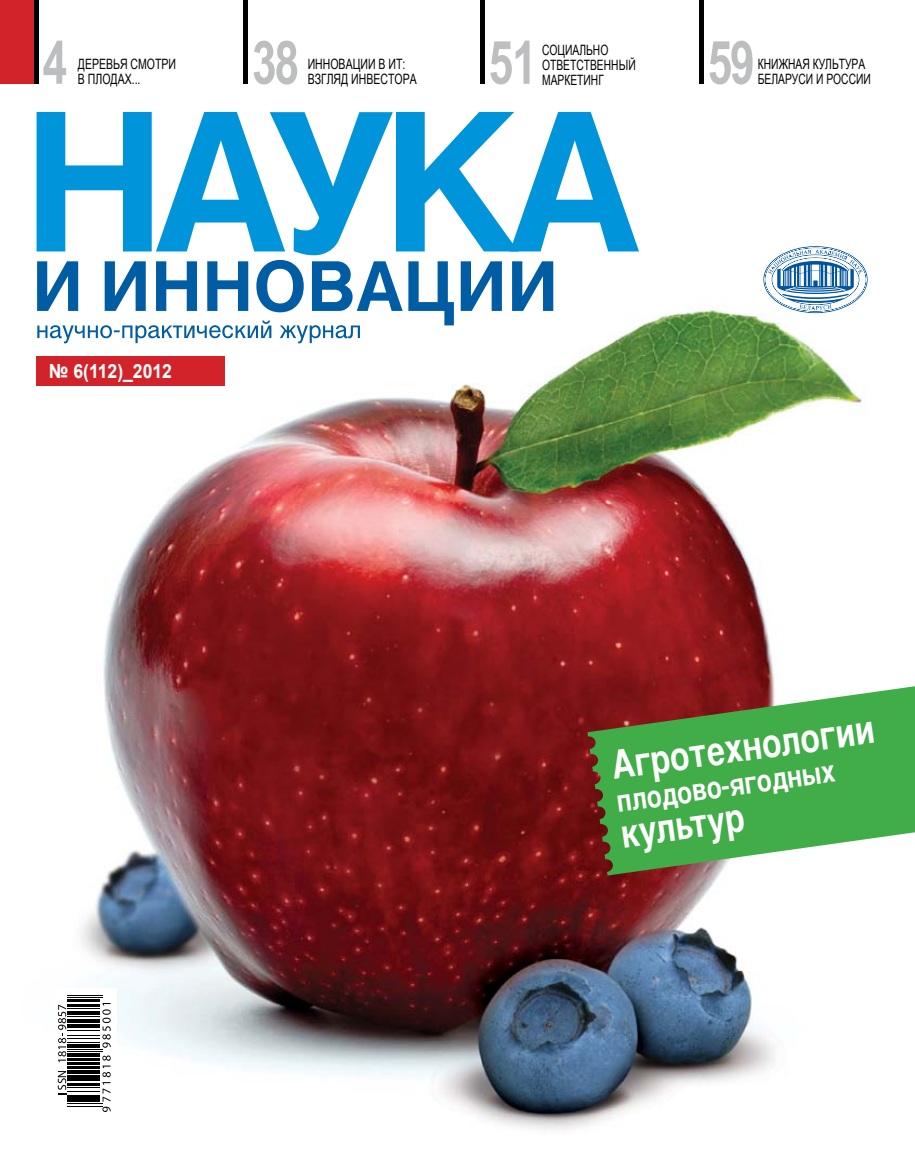
<style>
.page{position:relative;width:915px;height:1170px;background:#fff}
.page>*{position:absolute;margin:0;border:0;box-sizing:border-box;transform-origin:0 0}
.t1{font:700 60px "Arial Narrow";color:#bcbec0;scale:.9 1}
.t2{font:700 39px "Bastion C";color:#fff}
.t3{font:700 30px "Bastion C";color:#fff}
.t4{font:700 19.5px "Arial";color:#fff;scale:.9 1}
.t5{font:14.25px/15px "Arial Narrow";color:#000;scale:.88 1}
.t6{font:14.25px/15px "Arial Narrow";color:#000;scale:.9 1}
</style>
<div class="page">
<img style="left:64px;top:275px;width:804px;height:855px">
<svg style="left:587px;top:682px;width:327px;height:193px;background:#619f57"></svg>
<div style="left:0;top:0;width:38px;height:84px;background:#d2232a"></div>
<hr style="left:34px;top:0;width:4px;height:84px;background:#000">
<svg style="left:57px;top:987px;width:59px;height:128px"></svg>
<hr style="left:67px;top:1105px;width:36px;height:1px;background:#000">
<hr style="left:67px;top:1103px;width:36px;height:1px;background:#000">
<hr style="left:67px;top:1098px;width:33px;height:3px;background:#000">
<hr style="left:67px;top:1094px;width:33px;height:3px;background:#000">
<hr style="left:67px;top:1091px;width:33px;height:1px;background:#000">
<hr style="left:67px;top:1086px;width:33px;height:1px;background:#000">
<hr style="left:67px;top:1083px;width:33px;height:2px;background:#000">
<hr style="left:67px;top:1078px;width:33px;height:2px;background:#000">
<hr style="left:67px;top:1074px;width:33px;height:2px;background:#000">
<hr style="left:67px;top:1070px;width:33px;height:3px;background:#000">
<hr style="left:67px;top:1066px;width:33px;height:2px;background:#000">
<hr style="left:67px;top:1061px;width:33px;height:3px;background:#000">
<hr style="left:67px;top:1058px;width:33px;height:2px;background:#000">
<hr style="left:67px;top:1053px;width:33px;height:3px;background:#000">
<hr style="left:67px;top:1051px;width:36px;height:1px;background:#000">
<hr style="left:67px;top:1049px;width:36px;height:1px;background:#000">
<hr style="left:67px;top:1044px;width:33px;height:3px;background:#000">
<hr style="left:67px;top:1041px;width:33px;height:1px;background:#000">
<hr style="left:67px;top:1038px;width:33px;height:1px;background:#000">
<hr style="left:67px;top:1034px;width:33px;height:1px;background:#000">
<hr style="left:67px;top:1030px;width:33px;height:1px;background:#000">
<hr style="left:67px;top:1024px;width:33px;height:3px;background:#000">
<hr style="left:67px;top:1019px;width:33px;height:3px;background:#000">
<hr style="left:67px;top:1015px;width:33px;height:1px;background:#000">
<hr style="left:67px;top:1011px;width:33px;height:3px;background:#000">
<hr style="left:67px;top:1007px;width:33px;height:1px;background:#000">
<hr style="left:67px;top:1004px;width:33px;height:2px;background:#000">
<hr style="left:67px;top:999px;width:33px;height:2px;background:#000">
<hr style="left:67px;top:997px;width:36px;height:1px;background:#000">
<hr style="left:67px;top:994px;width:36px;height:1px;background:#000">
<svg style="left:102px;top:1055px;width:9px;height:56px"></svg>
<svg style="left:102px;top:1002px;width:9px;height:45px"></svg>
<svg style="left:58px;top:1070px;width:8px;height:24px"></svg>
<svg style="left:58px;top:1004px;width:8px;height:58px"></svg>
<div style="left:36px;top:356px;width:188px;height:30px;background:#d2232a"></div>
<svg style="left:37px;top:112px;width:601px;height:231px"></svg>
<div style="left:243px;top:0;width:5px;height:84px;background:#000"></div>
<hr style="left:480px;top:0;width:4px;height:84px;background:#000">
<div style="left:698px;top:0;width:5px;height:84px;background:#000"></div>
<svg style="left:763px;top:246px;width:104px;height:67px"></svg>
<h1 class="t1" style="left:43px;top:17px;width:29px">4</h1>
<p class="t6" style="left:78px;top:56px;width:111px">ДЕРЕВЬЯ СМОТРИ<br>В ПЛОДАХ...</p>
<h1 class="t1" style="left:252px;top:17px;width:54px">38</h1>
<p class="t6" style="left:307px;top:56px;width:110px">Инновации в ИТ: взгляд инвестора</p>
<h1 class="t1" style="left:488px;top:17px;width:55px">51</h1>
<p class="t5" style="left:542px;top:41px;width:108px">СОЦИАЛЬНО<br>ОТВЕТСТВЕНН ЫЙ<br>МАРКЕТИНГ</p>
<h1 class="t1" style="left:707px;top:17px;width:54px">59</h1>
<p class="t5" style="left:757px;top:56px;width:130px">КНИЖНАЯ КУЛЬТУРА<br>БЕЛАРУСИ И РОССИИ</p>
<h3 class="t4" style="left:49px;top:358px;width:138px">№ 6(112)_2012</h3>
<h2 class="t2" style="left:608px;top:742px;width:267px;rotate:-8deg">Агротехнологии</h2>
<h3 class="t3" style="left:614px;top:783px;width:222px;rotate:-8deg">плодово-ягодных</h3>
<h2 class="t2" style="left:617px;top:810px;width:126px;rotate:-8deg">культур</h2>
</div>
